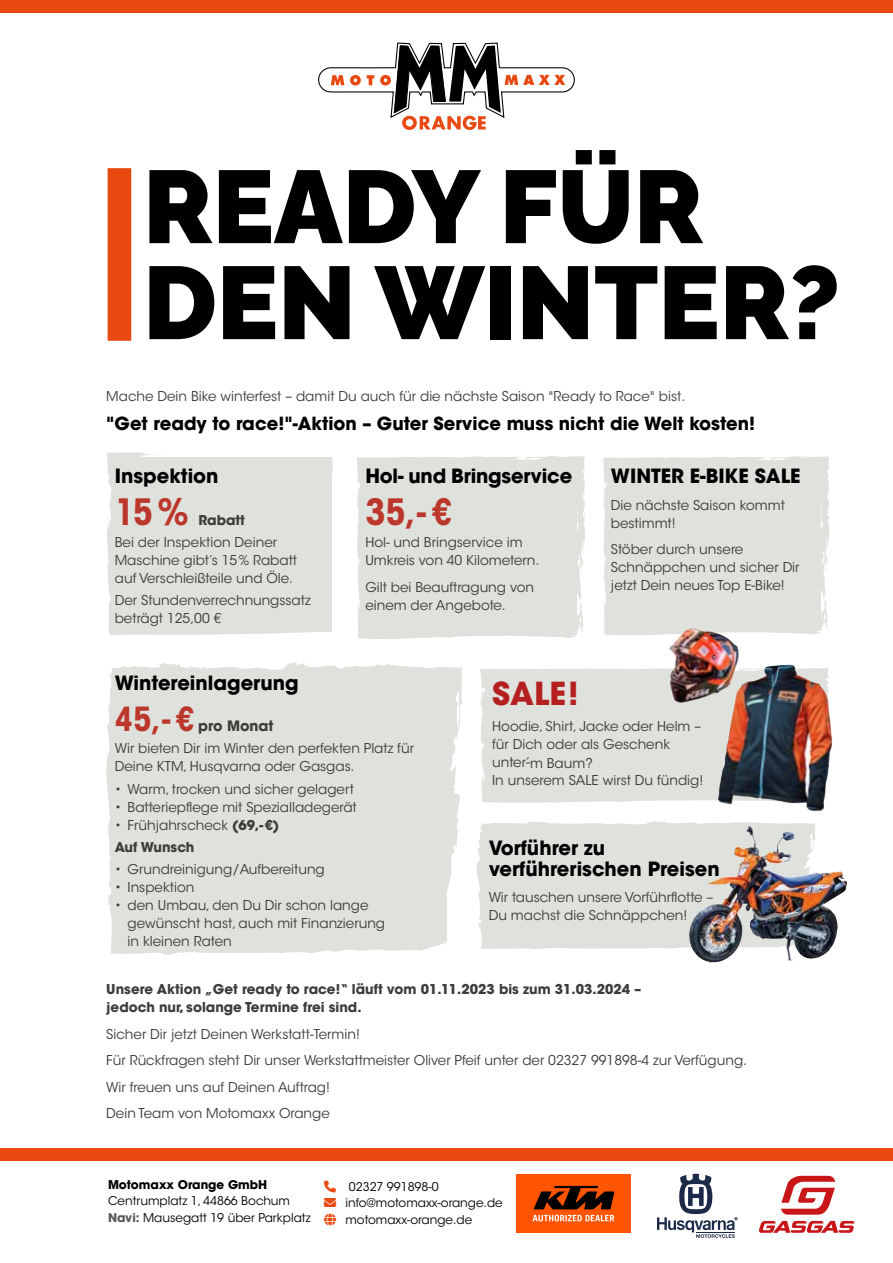
<style>
.page{position:relative;width:893px;height:1263px;background:#fff}
.page>*{position:absolute;margin:0;border:0;box-sizing:border-box;transform-origin:0 0}
.t1{font:900 102.9px/96px "Raleway";color:#000}
.t2{font:700 condensed 36px "ITC Avant Garde Std";color:#bc372b}
.t3{font:700 condensed 33px "ITC Avant Garde Std";color:#bc372b}
.t4{font:700 31.5px "ITC Avant Garde Std";color:#b51f1f}
.t5{font:700 19.5px/21px "ITC Avant Garde Std";color:#000}
.t6{font:700 18px "ITC Avant Garde Std";color:#000}
.t7{font:700 14.25px "ITC Avant Garde Std";color:#3c3c3b}
.t8{font:13.5px/18px "ITC Avant Garde Std";color:#3c3c3b}
.t9{font:700 13.5px/18px "ITC Avant Garde Std";color:#3c3c3b}
.t10{font:12px/16.5px "ITC Avant Garde Std";color:#000}
.t11{font:700 12px "ITC Avant Garde Std";color:#000}
.s1{font-weight:400}
.s2{font-weight:700;color:#575756}
.s3{color:#e84910}
</style>
<div class="page">
<div style="left:106px;top:662px;width:357px;height:293px;background:#dfe1dc"></div>
<svg style="left:476px;top:821px;width:341px;height:129px"></svg>
<div style="left:357px;top:456px;width:228px;height:183px;background:#dfe1dc"></div>
<div style="left:480px;top:668px;width:237px;height:135px;background:#dfe1dc"></div>
<div style="left:603px;top:456px;width:226px;height:179px;background:#dfe1dc"></div>
<div style="left:106px;top:452px;width:227px;height:183px;background:#dfe1dc"></div>
<div style="left:0;top:1148px;width:893px;height:13px;background:#e84910"></div>
<div style="left:0;top:0;width:893px;height:13px;background:#e84910"></div>
<svg style="left:657px;top:1174px;width:80px;height:64px"></svg>
<div style="left:516px;top:1174px;width:115px;height:58px;background:#ff5400"></div>
<svg style="left:532px;top:1185px;width:83px;height:36px"></svg>
<svg style="left:318px;top:42px;width:257px;height:88px"></svg>
<svg style="left:759px;top:1221px;width:95px;height:12px"></svg>
<svg style="left:781px;top:1176px;width:54px;height:39px"></svg>
<div style="left:108px;top:168px;width:23px;height:173px;background:#e84910"></div>
<img style="left:669px;top:628px;width:22px;height:55px">
<img style="left:689px;top:825px;width:66px;height:121px">
<img style="left:717px;top:665px;width:115px;height:147px">
<h1 class="t1" style="left:143px;top:147px;width:698px">READY FÜR<br>DEN WINTER?</h1>
<p class="t8" style="left:106px;top:388px;width:580px">Mache Dein Bike winterfest – damit Du auch für die nächste Saison "Ready to Race" bist.</p>
<h3 class="t6" style="left:106px;top:411px;width:650px">"Get ready to race!"-Aktion – Guter Service muss nicht die Welt kosten!</h3>
<h3 class="t5" style="left:115px;top:465px;width:105px">Inspektion</h3>
<h2 class="t2" style="left:115px;top:489px;width:76px">15%</h2>
<p class="t9" style="left:198px;top:511px;width:48px">Rabatt</p>
<p class="t8" style="left:115px;top:533px;width:184px">Bei der Inspektion Deiner<br>Maschine gibt’s 15% Rabatt auf Verschleißteile und Öle.</p>
<p class="t8" style="left:115px;top:591px;width:197px">Der Stundenverrechnungssatz beträgt 125,00 €</p>
<h3 class="t5" style="left:365px;top:465px;width:208px">Hol- und Bringservice</h3>
<h2 class="t2" style="left:365px;top:489px;width:88px">35,-€</h2>
<p class="t8" style="left:365px;top:533px;width:176px">Hol- und Bringservice im<br>Umkreis von 40 Kilometern.</p>
<p class="t8" style="left:365px;top:578px;width:170px">Gilt bei Beauftragung von einem der Angebote.</p>
<h3 class="t5" style="left:611px;top:465px;width:191px">WINTER E-BIKE SALE</h3>
<p class="t8" style="left:611px;top:496px;width:176px">Die nächste Saison kommt bestimmt!</p>
<p class="t8" style="left:611px;top:541px;width:190px">Stöber durch unsere<br>Schnäppchen und sicher Dir jetzt Dein neues Top E-Bike!</p>
<h3 class="t5" style="left:115px;top:672px;width:185px">Wintereinlagerung</h3>
<h3 class="t3" style="left:115px;top:698px;width:81px">45,-€</h3>
<p class="t7" style="left:198px;top:717px;width:77px">pro Monat</p>
<p class="t8" style="left:115px;top:740px;width:301px">Wir bieten Dir im Winter den perfekten Platz für<br>Deine KTM, Husqvarna oder Gasgas.</p>
<p class="t8" style="left:115px;top:780px;width:241px">• Warm, trocken und sicher gelagert</p>
<p class="t8" style="left:115px;top:798px;width:244px">• Batteriepflege mit Spezialladegerät</p>
<p class="t9" style="left:115px;top:813px;width:166px;line-height:22.2px"><span class="s1">• Frühjahrscheck</span> (69,-€)<br>Auf Wunsch</p>
<p class="t8" style="left:115px;top:860px;width:212px">• Grundreinigung/Aufbereitung</p>
<p class="t8" style="left:115px;top:878px;width:81px">• Inspektion</p>
<p class="t8" style="left:128px;top:896px;width:259px;text-indent:-13px">• den Umbau, den Du Dir schon lange gewünscht hast, auch mit Finanzierung in kleinen Raten</p>
<h3 class="t4" style="left:492px;top:673px;width:88px">SALE!</h3>
<p class="t8" style="left:492px;top:718px;width:213px">Hoodie, Shirt, Jacke oder Helm – für Dich oder als Geschenk unter’m Baum?<br>In unserem SALE wirst Du fündig!</p>
<h3 class="t5" style="left:489px;top:837px;width:233px">Vorführer zu verführerischen Preisen</h3>
<p class="t8" style="left:489px;top:888px;width:226px">Wir tauschen unsere Vorführflotte –<br>Du machst die Schnäppchen!</p>
<p class="t9" style="left:106px;top:980px;width:536px">Unsere Aktion „Get ready to race!“ läuft vom 01.11.2023 bis zum 31.03.2024 – jedoch nur, solange Termine frei sind.</p>
<p class="t8" style="left:106px;top:1021px;width:642px;line-height:26.5px">Sicher Dir jetzt Deinen Werkstatt-Termin!<br>Für Rückfragen steht Dir unser Werkstattmeister Oliver Pfeif unter der 02327 991898-4 zur Verfügung.<br>Wir freuen uns auf Deinen Auftrag!<br>Dein Team von Motomaxx Orange</p>
<p class="t11" style="left:108px;top:1177px;width:161px">Motomaxx Orange GmbH</p>
<p class="t10" style="left:108px;top:1193px;width:204px">Centrumplatz 1, 44866 Bochum<br><span class="s2">Navi:</span> Mausegatt 19 über Parkplatz</p>
<p class="t10" style="left:349px;top:1178px;width:91px">02327 991898-0</p>
<p class="t10" style="left:324px;top:1194px;width:180px"><span class="s3">✉</span> info@motomaxx-orange.de</p>
<p class="t10" style="left:345px;top:1211px;width:128px">motomaxx-orange.de</p>
</div>
